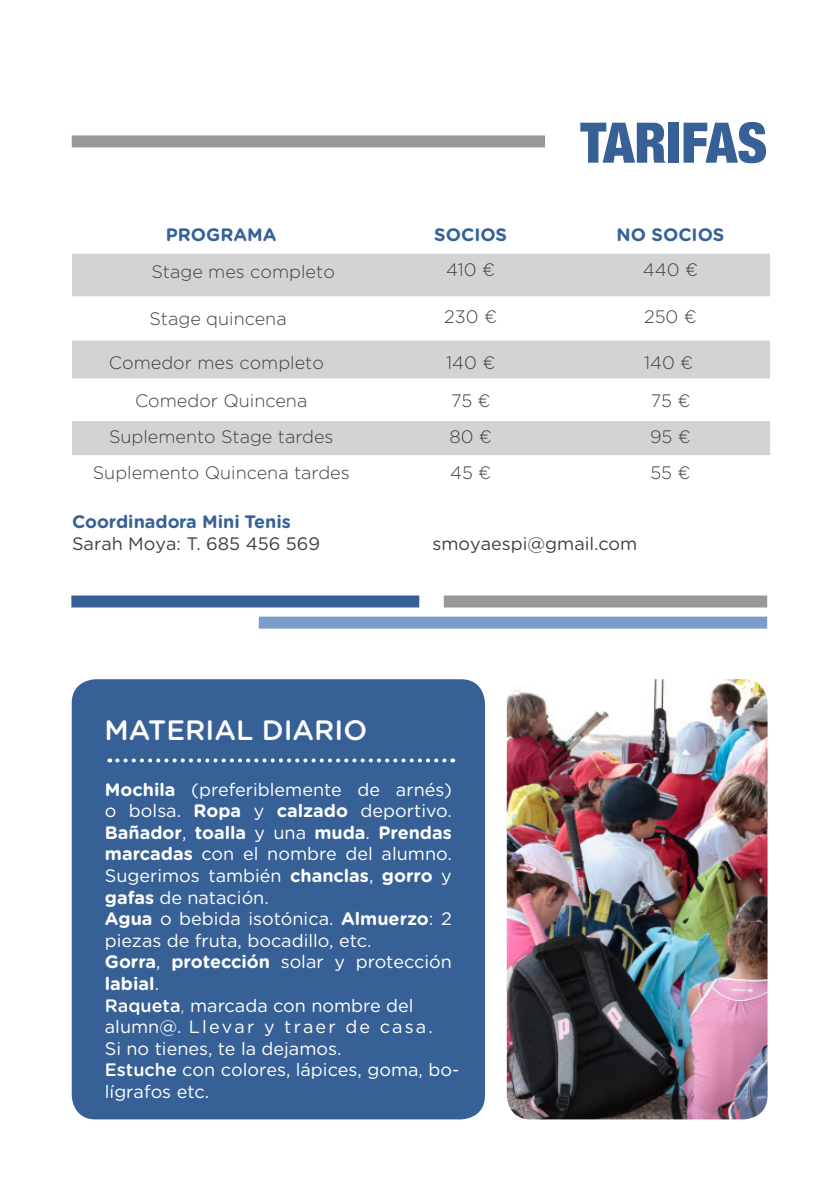
<style>
.page{position:relative;width:840px;height:1191px;background:#fff}
.page>*{position:absolute;margin:0;border:0;box-sizing:border-box;transform-origin:0 0}
.t1{font:900 condensed 56px "Helvetica Neue";color:#376196}
.t2{font:500 28px "Gotham Rounded";color:#fff}
.t3{font:18px/21.6px "Gotham Rounded";color:#fff}
.t4{font:300 18px "Gotham Rounded";color:#414042}
.t5{font:700 18px "Gotham Rounded";color:#376196}
.t6{font:18px "Gotham Rounded";color:#414042}
.s1{font-weight:700}
.s2{font-weight:500}
.s3{font-weight:300}
</style>
<div class="page">
<div style="left:72px;top:254px;width:697px;height:42px;background:#d1d3d4"></div>
<svg style="left:72px;top:296px;width:697px;height:159px"></svg>
<div style="left:72px;top:135px;width:472px;height:12px;background:#989898"></div>
<div style="left:71px;top:595px;width:348px;height:12px;background:#376196"></div>
<div style="left:259px;top:616px;width:507px;height:12px;background:#7c9dc9"></div>
<div style="left:443px;top:595px;width:323px;height:12px;background:#989898"></div>
<div style="left:72px;top:679px;width:412px;height:440px;background:#376196;border-radius:24px"></div>
<svg style="left:117px;top:758px;width:336px;height:4px"></svg>
<img style="left:506px;top:679px;width:261px;height:440px">
<h1 class="t1" style="left:580px;top:97px;width:188px">TARIFAS</h1>
<p class="t5" style="left:166px;top:222px;width:112px">PROGRAMA</p>
<p class="t5" style="left:434px;top:222px;width:74px">SOCIOS</p>
<p class="t5" style="left:616px;top:222px;width:109px">NO SOCIOS</p>
<p class="t4" style="left:151px;top:260px;width:185px">Stage mes completo</p>
<p class="t4" style="left:446px;top:258px;width:50px">410 €</p>
<p class="t4" style="left:642px;top:258px;width:57px">440 €</p>
<p class="t4" style="left:149px;top:306px;width:139px">Stage quincena</p>
<p class="t4" style="left:444px;top:304px;width:54px">230 €</p>
<p class="t4" style="left:643px;top:304px;width:54px">250 €</p>
<p class="t4" style="left:109px;top:350px;width:216px">Comedor mes completo</p>
<p class="t4" style="left:446px;top:350px;width:51px">140 €</p>
<p class="t4" style="left:643px;top:350px;width:51px">140 €</p>
<p class="t4" style="left:135px;top:388px;width:174px">Comedor Quincena</p>
<p class="t4" style="left:451px;top:388px;width:41px">75 €</p>
<p class="t4" style="left:650px;top:388px;width:41px">75 €</p>
<p class="t4" style="left:109px;top:425px;width:226px">Suplemento Stage tardes</p>
<p class="t4" style="left:449px;top:425px;width:44px">80 €</p>
<p class="t4" style="left:649px;top:425px;width:42px">95 €</p>
<p class="t4" style="left:93px;top:461px;width:258px">Suplemento Quincena tardes</p>
<p class="t4" style="left:450px;top:461px;width:43px">45 €</p>
<p class="t4" style="left:650px;top:461px;width:42px">55 €</p>
<p class="t5" style="left:72px;top:508px;width:220px">Coordinadora Mini Tenis</p>
<p class="t6" style="left:72px;top:531px;width:249px">Sarah Moya: T. 685 456 569</p>
<p class="t6" style="left:432px;top:531px;width:206px">smoyaespi@gmail.com</p>
<h2 class="t2" style="left:104px;top:710px;width:264px">MATERIAL DIARIO</h2>
<p class="t3" style="left:105px;top:777px;width:356px"><span class="s1">Mochila</span> (preferiblemente de arnés) o bolsa. <span class="s1">Ropa</span> y <span class="s1">calzado</span> deportivo.<br><span class="s1">Bañador</span>, <span class="s1">toalla</span> y una <span class="s1">muda</span>. <span class="s1">Prendas marcadas</span> con el nombre del alumno.<br>Sugerimos también <span class="s1">chanclas</span>, <span class="s1">gorro</span> y <span class="s1">gafas</span> de natación.<br><span class="s1">Agua</span> o bebida isotónica. <span class="s1">Almuerzo</span>: 2 piezas de fruta, bocadillo, etc.<br><span class="s1">Gorra</span>, <span class="s1">protección</span> solar y protección <span class="s1">labial</span>.<br><span class="s2">Raqueta</span><span class="s3">,</span> marcada con nombre del alumn@. Llevar y traer de casa.<br>Si no tienes, te la dejamos.<br><span class="s2">Estuche</span> con colores, lápices, goma, bo&shy;lígrafos etc.</p>
</div>
